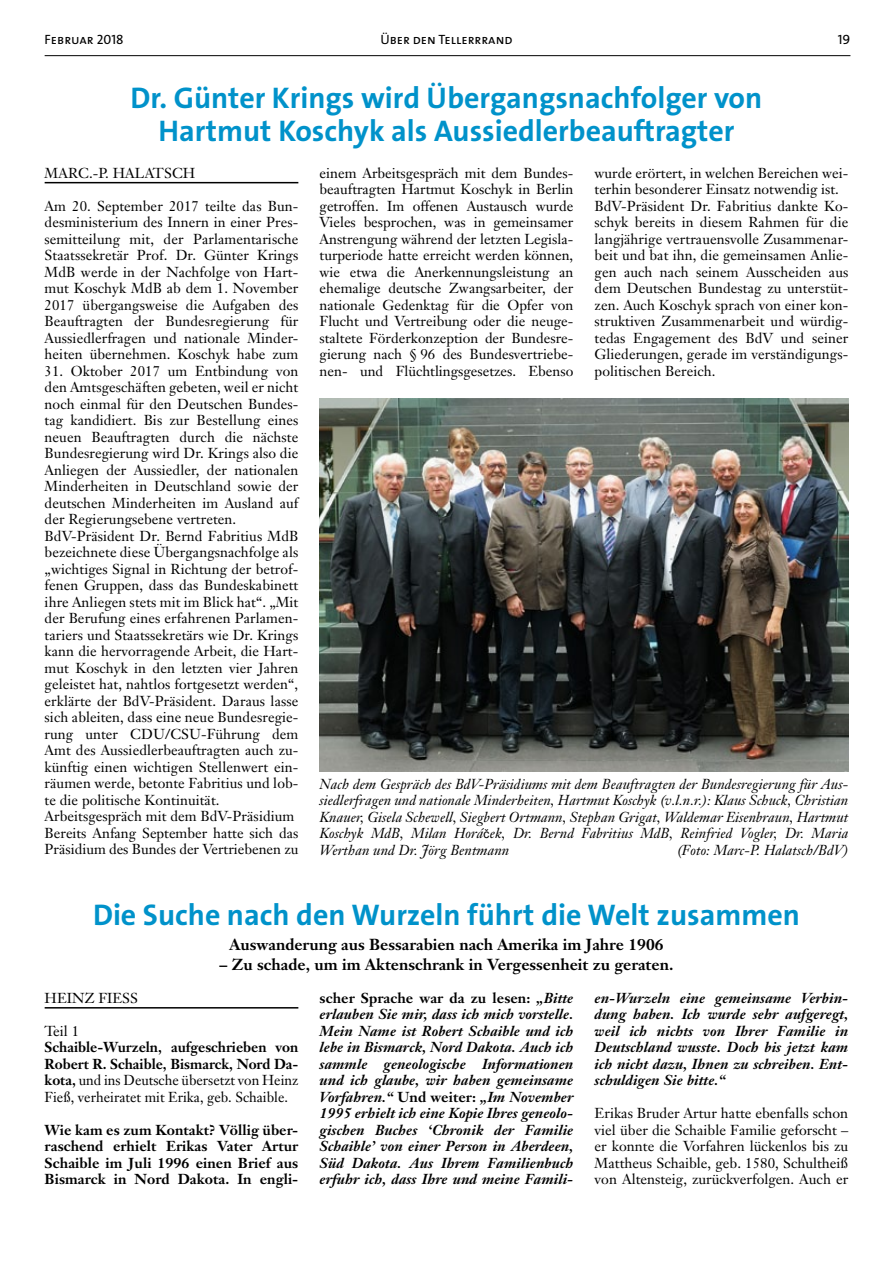
<style>
.page{position:relative;width:893px;height:1263px;background:#fff}
.page>*{position:absolute;margin:0;border:0;box-sizing:border-box;transform-origin:0 0}
.t1{font:700 30px/33px "The Sans B7";color:#0092ca;text-align:center}
.t2{font:700 15.75px "Janson Text";color:#000}
.t3{font:14.25px/16.5px "Janson Text";letter-spacing:.005em;color:#000;text-align:justify}
.t4{font:italic 700 14.25px/16.5px "Janson Text";letter-spacing:.005em;color:#000;text-align:justify}
.t5{font:italic 14.25px/16.5px "Janson Text";letter-spacing:.005em;color:#000;text-align:justify}
.t6{font:700 14.25px/16.5px "Janson Text";color:#000;text-align:justify}
.t7{font:13.5px "The Sans Caps";color:#000}
.s1{font-family:"Helvetica";font-style:normal;font-size:12px}
.s2{font-weight:400}
.s3{font-style:normal}
</style>
<div class="page">
<hr style="left:45px;top:55px;width:805px;height:1px;background:#000">
<img style="left:320px;top:398px;width:528px;height:374px">
<hr style="left:45px;top:182px;width:253px;height:1px;background:#000">
<hr style="left:45px;top:1007px;width:253px;height:1px;background:#000">
<p class="t7" style="left:45px;top:28px;width:80px">Februar 2018</p>
<p class="t7" style="left:380px;top:28px;width:134px">Über den Tellerrrand</p>
<p class="t7" style="left:838px;top:28px;width:14px">19</p>
<h1 class="t1" style="left:131px;top:82px;width:633px">Dr. Günter Krings wird Übergangsnachfolger von<br>Hartmut Koschyk als Aussiedlerbeauftragter</h1>
<p class="t3" style="left:45px;top:164px;width:25px">Marc</p>
<p class="t3" style="left:89px;top:164px;width:48px">.-P. Halatsch</p>
<p class="t3" style="left:45px;top:197px;width:255px">Am 20. September 2017 teilte das Bun&shy;desministerium des Innern in einer Pres&shy;semitteilung mit, der Parlamentarische Staatssekretär Prof. Dr. Günter Krings MdB werde in der Nachfolge von Hart&shy;mut Koschyk MdB ab dem 1. November 2017 übergangsweise die Aufgaben des Beauftragten der Bundesregierung für Aussiedlerfragen und nationale Minder&shy;heiten übernehmen. Koschyk habe zum</p>
<p class="t3" style="left:45px;top:362px;width:255px;text-align:left">31. Oktober 2017 um Entbindung von den Amtsgeschäften gebeten, weil er nicht noch einmal für den Deutschen Bundes&shy;tag kandidiert. Bis zur Bestellung eines neuen Beauftragten durch die nächste Bundesregierung wird Dr. Krings also die Anliegen der Aussiedler, der nationalen Minderheiten in Deutschland sowie der deutschen Minderheiten im Ausland auf der Regierungsebene vertreten.<br>BdV-Präsident Dr. Bernd Fabritius MdB bezeichnete diese Übergangsnachfolge als „wichtiges Signal in Richtung der betrof&shy;fenen Gruppen, dass das Bundeskabinett ihre Anliegen stets mit im Blick hat“. „Mit der Berufung eines erfahrenen Parlamen&shy;tariers und Staatssekretärs wie Dr. Krings kann die hervorragende Arbeit, die Hart&shy;mut Koschyk in den letzten vier Jahren geleistet hat, nahtlos fortgesetzt werden“, erklärte der BdV-Präsident. Daraus lasse sich ableiten, dass eine neue Bundesregie&shy;rung unter CDU/CSU-Führung dem Amt des Aussiedlerbeauftragten auch zu&shy;künftig einen wichtigen Stellenwert ein&shy;räumen werde, betonte Fabritius und lob&shy;te die politische Kontinuität.<br>Arbeitsgespräch mit dem BdV-Präsidium Bereits Anfang September hatte sich das Präsidium des Bundes der Vertriebenen zu</p>
<p class="t3" style="left:320px;top:164px;width:255px">einem Arbeitsgespräch mit dem Bundes&shy;beauftragten Hartmut Koschyk in Berlin getroffen. Im offenen Austausch wurde Vieles besprochen, was in gemeinsamer Anstrengung während der letzten Legisla&shy;turperiode hatte erreicht werden können, wie etwa die Anerkennungsleistung an ehemalige deutsche Zwangsarbeiter, der nationale Gedenktag für die Opfer von Flucht und Vertreibung oder die neuge&shy;staltete Förderkonzeption der Bundesre&shy;gierung nach § 96 des Bundesvertriebe&shy;nen- und Flüchtlingsgesetzes. Ebenso</p>
<p class="t3" style="left:595px;top:164px;width:255px;text-align:left">wurde erörtert, in welchen Bereichen wei&shy;terhin besonderer Einsatz notwendig ist.<br>BdV-Präsident Dr. Fabritius dankte Ko&shy;schyk bereits in diesem Rahmen für die langjährige vertrauensvolle Zusammenar&shy;beit und bat ihn, die gemeinsamen Anlie&shy;gen auch nach seinem Ausscheiden aus dem Deutschen Bundestag zu unterstüt&shy;zen. Auch Koschyk sprach von einer kon&shy;struktiven Zusammenarbeit und würdig&shy;tedas Engagement des BdV und seiner Gliederungen, gerade im verständigungs&shy;politischen Bereich.</p>
<p class="t5" style="left:320px;top:776px;width:530px">Nach dem Gespräch des BdV-Präsidiums mit dem Beauftragten der Bundesregierung für Aus&shy;siedlerfragen und nationale Minderheiten, Hartmut Koschyk (v.l.n.r.): Klaus Schuck, Christian Knauer, Gisela Schewell, Siegbert Ortmann, Stephan Grigat, Waldemar Eisenbraun, Hartmut Koschyk MdB, Milan Horá<span class="s1">č</span>ek, Dr. Bernd Fabritius MdB, Reinfried Vogler, Dr. Maria Werthan und Dr. Jörg Bentmann</p>
<p class="t5" style="left:677px;top:842px;width:173px">(Foto: Marc-P. Halatsch/BdV)</p>
<h1 class="t1" style="left:93px;top:899px;width:708px">Die Suche nach den Wurzeln führt die Welt zusammen</h1>
<p class="t2" style="left:229px;top:935px;width:436px">Auswanderung aus Bessarabien nach Amerika im Jahre 1906</p>
<p class="t2" style="left:220px;top:954px;width:455px">– Zu schade, um im Aktenschrank in Vergessenheit zu geraten.</p>
<p class="t3" style="left:45px;top:989px;width:78px">Heinz Fiess</p>
<p class="t3" style="left:45px;top:1022px;width:36px">Teil 1</p>
<p class="t6" style="left:45px;top:1039px;width:255px">Schaible-Wurzeln, aufgeschrieben von Robert R. Schaible, Bismarck, Nord Da&shy;kota, <span class="s2">und ins Deutsche übersetzt von Heinz Fieß, verheiratet mit Erika, geb. Schaible.</span></p>
<p class="t6" style="left:45px;top:1121px;width:255px">Wie kam es zum Kontakt? Völlig über&shy;raschend erhielt Erikas Vater Artur Schaible im Juli 1996 einen Brief aus Bismarck in Nord Dakota. In engli-</p>
<p class="t4" style="left:320px;top:989px;width:255px"><span class="s3">scher Sprache war da zu lesen:</span> „Bitte erlauben Sie mir, dass ich mich vorstelle.<br>Mein Name ist Robert Schaible und ich lebe in Bismarck, Nord Dakota. Auch ich sammle geneologische Informationen und ich glaube, wir haben gemeinsame Vorfahren.“ <span class="s3">Und weiter:</span> „Im November 1995 erhielt ich eine Kopie Ihres geneolo&shy;gischen Buches ‘Chronik der Familie Schaible’ von einer Person in Aberdeen, Süd Dakota. Aus Ihrem Familienbuch erfuhr ich, dass Ihre und meine Famili-</p>
<p class="t4" style="left:595px;top:989px;width:255px">en-Wurzeln eine gemeinsame Verbin&shy;dung haben. Ich wurde sehr aufgeregt, weil ich nichts von Ihrer Familie in Deutschland wusste. Doch bis jetzt kam ich nicht dazu, Ihnen zu schreiben. Ent&shy;schuldigen Sie bitte.“</p>
<p class="t3" style="left:595px;top:1105px;width:255px">Erikas Bruder Artur hatte ebenfalls schon viel über die Schaible Familie geforscht – er konnte die Vorfahren lückenlos bis zu Mattheus Schaible, geb. 1580, Schultheiß von Altensteig, zurückverfolgen. Auch er</p>
</div>
